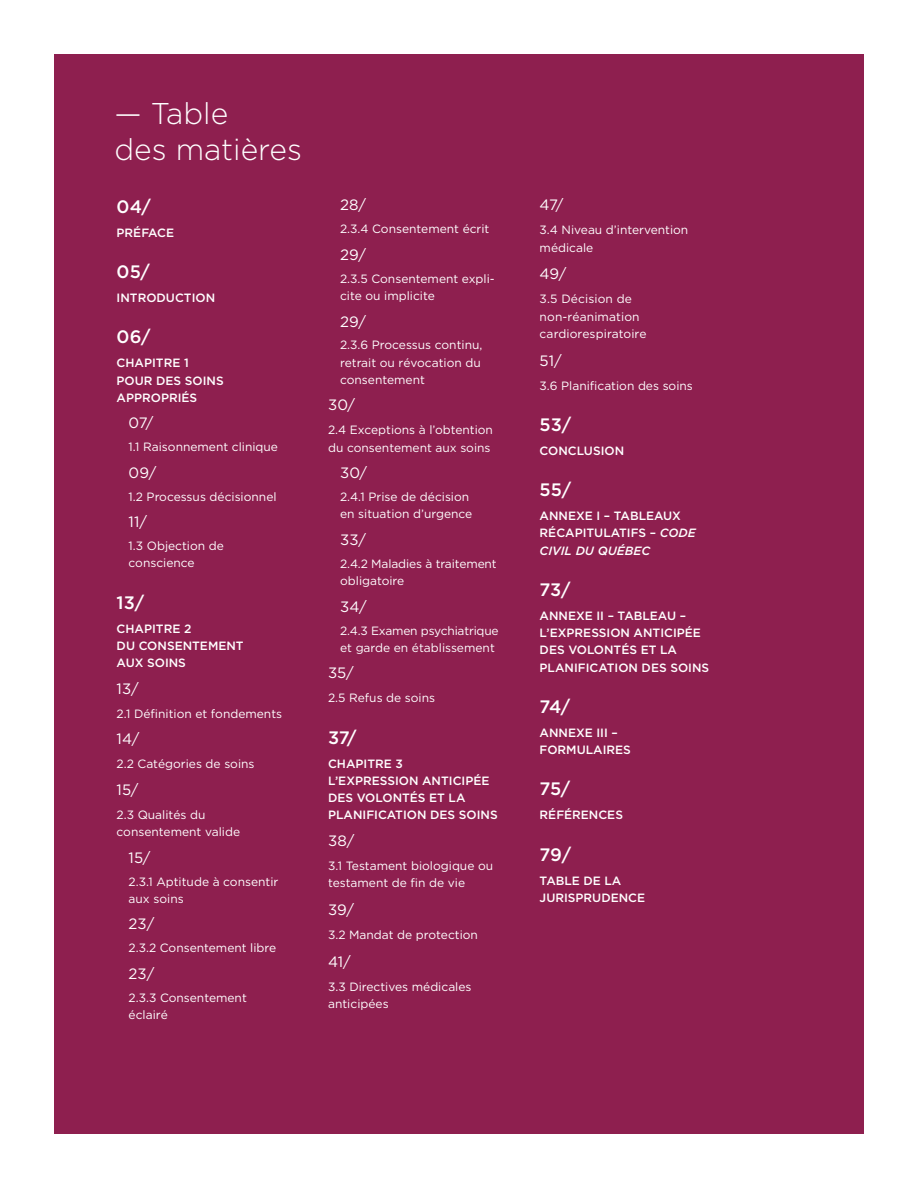
<style>
.page{position:relative;width:918px;height:1188px;background:#fff}
.page>*{position:absolute;margin:0;border:0;box-sizing:border-box;transform-origin:0 0}
.t1{font:300 30px/36px "Gotham HTF";color:#fff}
.t2{font:500 18px "Gotham HTF";letter-spacing:-.005em;color:#fff}
.t3{font:15px "Gotham HTF";color:#fff}
.t4{font:12px/17.2px "Gotham HTF";color:#fff}
.t5{font:500 12px/17.2px "Gotham HTF";color:#fff}
.s1{font-style:italic}
</style>
<div class="page">
<div style="left:54px;top:54px;width:810px;height:1080px;background:#8e1f4f"></div>
<h1 class="t1" style="left:114px;top:95px;width:189px">— Table<br>des matières</h1>
<h2 class="t2" style="left:117px;top:196px;width:36px">04/</h2>
<p class="t5" style="left:117px;top:224px;width:59px">PRÉFACE</p>
<h2 class="t2" style="left:117px;top:262px;width:35px">05/</h2>
<p class="t5" style="left:117px;top:289px;width:100px">INTRODUCTION</p>
<h2 class="t2" style="left:117px;top:327px;width:36px">06/</h2>
<p class="t5" style="left:117px;top:354px;width:109px">CHAPITRE 1<br>POUR DES SOINS<br>APPROPRIÉS</p>
<p class="t3" style="left:129px;top:415px;width:26px">07/</p>
<p class="t4" style="left:129px;top:438px;width:151px">1.1 Raisonnement clinique</p>
<p class="t3" style="left:129px;top:464px;width:29px">09/</p>
<p class="t4" style="left:129px;top:488px;width:149px">1.2 Processus décisionnel</p>
<p class="t3" style="left:129px;top:514px;width:20px">11/</p>
<p class="t4" style="left:129px;top:537px;width:97px">1.3 Objection de conscience</p>
<h2 class="t2" style="left:117px;top:592px;width:29px">13/</h2>
<p class="t5" style="left:117px;top:620px;width:129px">CHAPITRE 2<br>DU CONSENTEMENT<br>AUX SOINS</p>
<p class="t3" style="left:117px;top:680px;width:24px">13/</p>
<p class="t4" style="left:117px;top:705px;width:167px">2.1 Définition et fondements</p>
<p class="t3" style="left:117px;top:731px;width:24px">14/</p>
<p class="t4" style="left:117px;top:755px;width:139px">2.2 Catégories de soins</p>
<p class="t3" style="left:117px;top:781px;width:23px">15/</p>
<p class="t4" style="left:117px;top:806px;width:125px">2.3 Qualités du consentement valide</p>
<p class="t3" style="left:129px;top:849px;width:23px">15/</p>
<p class="t4" style="left:129px;top:873px;width:151px">2.3.1 Aptitude à consentir aux soins</p>
<p class="t3" style="left:129px;top:916px;width:27px">23/</p>
<p class="t4" style="left:129px;top:939px;width:149px">2.3.2 Consentement libre</p>
<p class="t3" style="left:129px;top:965px;width:27px">23/</p>
<p class="t4" style="left:129px;top:989px;width:120px">2.3.3 Consentement éclairé</p>
<p class="t3" style="left:340px;top:197px;width:28px">28/</p>
<p class="t4" style="left:340px;top:220px;width:151px">2.3.4 Consentement écrit</p>
<p class="t3" style="left:340px;top:246px;width:27px">29/</p>
<p class="t4" style="left:340px;top:270px;width:156px">2.3.5 Consentement expli&shy;cite ou implicite</p>
<p class="t3" style="left:340px;top:313px;width:27px">29/</p>
<p class="t4" style="left:340px;top:336px;width:144px">2.3.6 Processus continu, retrait ou révocation du consentement</p>
<p class="t3" style="left:328px;top:397px;width:29px">30/</p>
<p class="t4" style="left:328px;top:421px;width:166px">2.4 Exceptions à l’obtention du consentement aux soins</p>
<p class="t3" style="left:340px;top:465px;width:29px">30/</p>
<p class="t4" style="left:340px;top:488px;width:134px">2.4.1 Prise de décision en situation d’urgence</p>
<p class="t3" style="left:340px;top:531px;width:27px">33/</p>
<p class="t4" style="left:340px;top:555px;width:158px">2.4.2 Maladies à traitement obligatoire</p>
<p class="t3" style="left:340px;top:598px;width:28px">34/</p>
<p class="t4" style="left:340px;top:621px;width:160px">2.4.3 Examen psychiatrique et garde en établissement</p>
<p class="t3" style="left:328px;top:665px;width:27px">35/</p>
<p class="t4" style="left:328px;top:689px;width:109px">2.5 Refus de soins</p>
<h2 class="t2" style="left:328px;top:727px;width:30px">37/</h2>
<p class="t5" style="left:328px;top:754px;width:171px">CHAPITRE 3<br>L’EXPRESSION ANTICIPÉE<br>DES VOLONTÉS ET LA<br>PLANIFICATION DES SOINS</p>
<p class="t3" style="left:328px;top:832px;width:28px">38/</p>
<p class="t4" style="left:328px;top:857px;width:167px">3.1 Testament biologique ou testament de fin de vie</p>
<p class="t3" style="left:328px;top:901px;width:28px">39/</p>
<p class="t4" style="left:328px;top:926px;width:151px">3.2 Mandat de protection</p>
<p class="t3" style="left:328px;top:953px;width:24px">41/</p>
<p class="t4" style="left:328px;top:978px;width:145px">3.3 Directives médicales anticipées</p>
<p class="t3" style="left:540px;top:197px;width:25px">47/</p>
<p class="t4" style="left:540px;top:221px;width:150px">3.4 Niveau d’intervention médicale</p>
<p class="t3" style="left:540px;top:266px;width:28px">49/</p>
<p class="t4" style="left:540px;top:290px;width:108px">3.5 Décision de non-réanimation cardiorespiratoire</p>
<p class="t3" style="left:540px;top:352px;width:24px">51/</p>
<p class="t4" style="left:540px;top:377px;width:155px">3.6 Planification des soins</p>
<h2 class="t2" style="left:540px;top:414px;width:33px">53/</h2>
<p class="t5" style="left:540px;top:442px;width:86px">CONCLUSION</p>
<h2 class="t2" style="left:540px;top:480px;width:33px">55/</h2>
<p class="t5" style="left:540px;top:507px;width:157px">ANNEXE I – TABLEAUX<br>RÉCAPITULATIFS – <span class="s1">CODE<br>CIVIL DU QUÉBEC</span></p>
<h2 class="t2" style="left:540px;top:579px;width:32px">73/</h2>
<p class="t5" style="left:540px;top:607px;width:171px">ANNEXE II – TABLEAU –<br>L’EXPRESSION ANTICIPÉE<br>DES VOLONTÉS ET LA<br>PLANIFICATION DES SOINS</p>
<h2 class="t2" style="left:540px;top:696px;width:32px">74/</h2>
<p class="t5" style="left:540px;top:724px;width:93px">ANNEXE III –<br>FORMULAIRES</p>
<h2 class="t2" style="left:540px;top:779px;width:32px">75/</h2>
<p class="t5" style="left:540px;top:806px;width:85px">RÉFÉRENCES</p>
<h2 class="t2" style="left:540px;top:844px;width:33px">79/</h2>
<p class="t5" style="left:540px;top:872px;width:107px">TABLE DE LA<br>JURISPRUDENCE</p>
</div>
